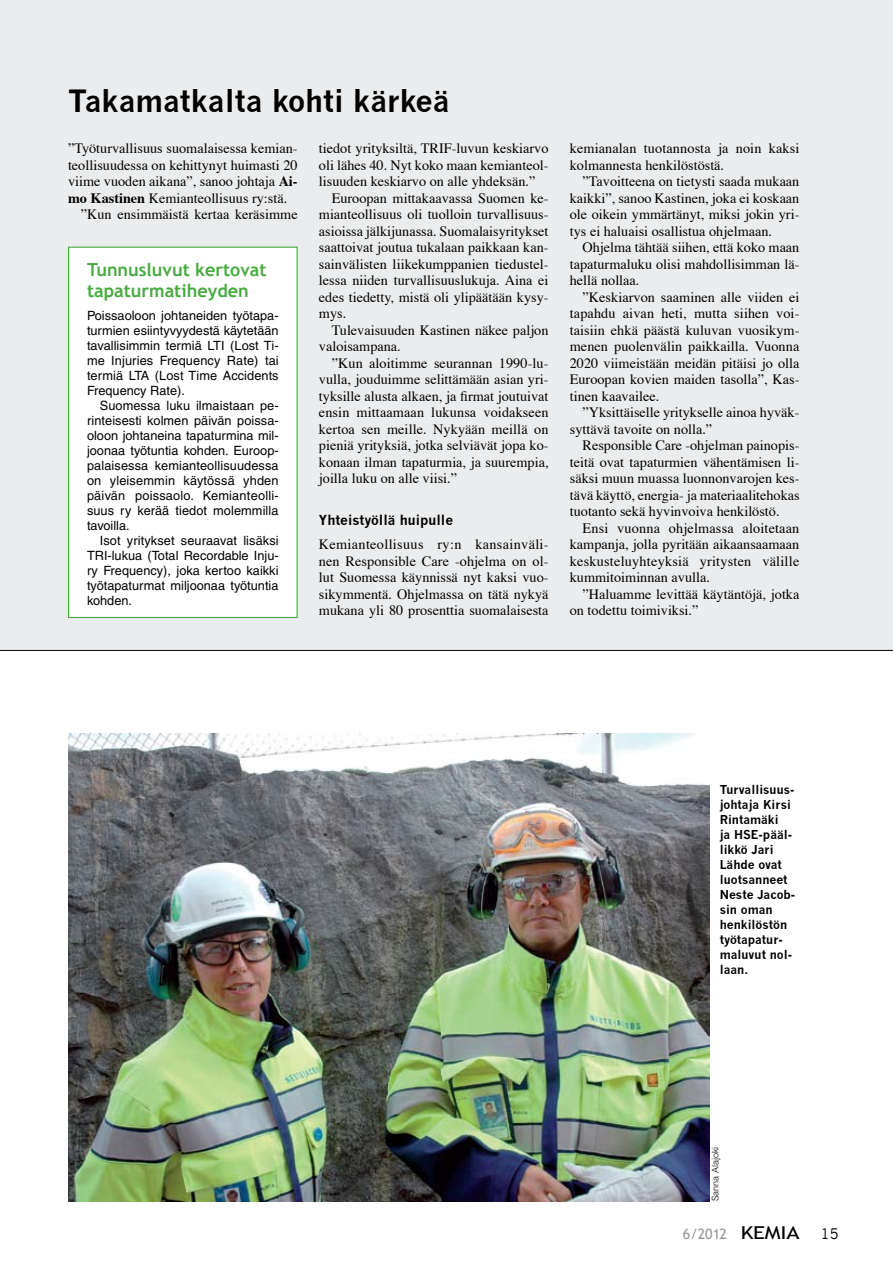
<style>
.page{position:relative;width:893px;height:1263px;background:#fff}
.page>*{position:absolute;margin:0;border:0;box-sizing:border-box;transform-origin:0 0}
.t1{font:700 30px "News Gothic";color:#000}
.t2{font:700 18px/21px "Trebuchet MS";color:#4aaa42}
.t3{font:14.25px/16.5px "Times";color:#000;text-align:justify}
.t4{font:14.25px "Trebuchet MS";color:#939598}
.t5{font:700 13.5px "News Gothic";color:#000}
.t6{font:12.75px/15px "Helvetica";color:#000;text-align:justify}
.t7{font:700 12px/15px "News Gothic";color:#000}
.t8{font:300 9px "Helvetica";color:#000}
.s1{font-weight:700}
.s2{font-size:17.85px;color:#000}
.s3{font-family:"News Gothic";color:#000}
</style>
<div class="page">
<img style="left:68px;top:734px;width:641px;height:467px">
<div style="left:0;top:0;width:893px;height:651px;background:#ebeced"></div>
<div style="left:68px;top:247px;width:230px;height:371px;background:#fff;border:1px solid #4aaa42"></div>
<hr style="left:0;top:650px;width:893px;height:1px;background:#000">
<h1 class="t1" style="left:68px;top:82px;width:383px">Takamatkalta kohti kärkeä</h1>
<p class="t3" style="left:319px;top:139px;width:231px">tiedot yrityksiltä, TRIF-luvun keskiarvo</p>
<p class="t3" style="left:319px;top:155px;width:231px">oli lähes 40. Nyt koko maan kemianteol-</p>
<p class="t3" style="left:319px;top:172px;width:218px">lisuuden keskiarvo on alle yhdeksän.”</p>
<p class="t3" style="left:332px;top:188px;width:218px">Euroopan mittakaavassa Suomen ke-</p>
<p class="t3" style="left:319px;top:205px;width:231px">mianteollisuus oli tuolloin turvallisuus-</p>
<p class="t3" style="left:319px;top:221px;width:231px">asioissa jälkijunassa. Suomalaisyritykset</p>
<p class="t3" style="left:319px;top:238px;width:231px">saattoivat joutua tukalaan paikkaan kan-</p>
<p class="t3" style="left:319px;top:254px;width:231px">sainvälisten liikekumppanien tiedustel-</p>
<p class="t3" style="left:319px;top:271px;width:231px">lessa niiden turvallisuuslukuja. Aina ei</p>
<p class="t3" style="left:319px;top:287px;width:231px">edes tiedetty, mistä oli ylipäätään kysy-</p>
<p class="t3" style="left:319px;top:304px;width:29px">mys.</p>
<p class="t3" style="left:332px;top:320px;width:218px">Tulevaisuuden Kastinen näkee paljon</p>
<p class="t3" style="left:319px;top:337px;width:83px">valoisampana.</p>
<p class="t3" style="left:332px;top:353px;width:218px">”Kun aloitimme seurannan 1990-lu-</p>
<p class="t3" style="left:319px;top:370px;width:231px">vulla, jouduimme selittämään asian yri-</p>
<p class="t3" style="left:319px;top:386px;width:231px">tyksille alusta alkaen, ja firmat joutuivat</p>
<p class="t3" style="left:319px;top:403px;width:231px">ensin mittaamaan lukunsa voidakseen</p>
<p class="t3" style="left:319px;top:419px;width:231px">kertoa sen meille. Nykyään meillä on</p>
<p class="t3" style="left:319px;top:436px;width:231px">pieniä yrityksiä, jotka selviävät jopa ko-</p>
<p class="t3" style="left:319px;top:452px;width:231px">konaan ilman tapaturmia, ja suurempia,</p>
<p class="t3" style="left:319px;top:469px;width:140px">joilla luku on alle viisi.”</p>
<p class="t5" style="left:319px;top:511px;width:136px">Yhteistyöllä huipulle</p>
<p class="t3" style="left:319px;top:535px;width:231px">Kemianteollisuus ry:n kansainväli&shy;nen Responsible Care -ohjelma on ol&shy;lut Suomessa käynnissä nyt kaksi vuo&shy;sikymmentä. Ohjelmassa on tätä nykyä mukana yli 80 prosenttia suomalaisesta</p>
<p class="t3" style="left:68px;top:139px;width:231px">”Työturvallisuus suomalaisessa kemian-</p>
<p class="t3" style="left:68px;top:155px;width:231px">teollisuudessa on kehittynyt huimasti 20</p>
<p class="t3" style="left:68px;top:172px;width:231px">viime vuoden aikana”, sanoo johtaja <span class="s1">Ai-</span></p>
<p class="t3" style="left:68px;top:188px;width:221px"><span class="s1">mo Kastinen</span> Kemianteollisuus ry:stä.</p>
<p class="t3" style="left:81px;top:205px;width:218px">”Kun ensimmäistä kertaa keräsimme</p>
<p class="t2" style="left:87px;top:259px;width:181px">Tunnusluvut kertovat tapaturmatiheyden</p>
<p class="t6" style="left:87px;top:308px;width:193px">Poissaoloon johtaneiden työtapa&shy;turmien esiintyvyydestä käytetään tavallisimmin termiä LTI (Lost Ti&shy;me Injuries Frequency Rate) tai termiä LTA (Lost Time Accidents Frequency Rate).</p>
<p class="t6" style="left:87px;top:398px;width:193px;text-indent:13px">Suomessa luku ilmaistaan pe&shy;rinteisesti kolmen päivän poissa&shy;oloon johtaneina tapaturmina mil&shy;joonaa työtuntia kohden. Euroop&shy;palaisessa kemianteollisuudessa on yleisemmin käytössä yhden päivän poissaolo. Kemianteolli&shy;suus ry kerää tiedot molemmilla tavoilla.</p>
<p class="t6" style="left:87px;top:533px;width:193px;text-indent:13px">Isot yritykset seuraavat lisäksi TRI-lukua (Total Recordable Inju&shy;ry Frequency), joka kertoo kaikki työtapaturmat miljoonaa työtuntia kohden.</p>
<p class="t3" style="left:570px;top:139px;width:231px">kemianalan tuotannosta ja noin kaksi kolmannesta henkilöstöstä.</p>
<p class="t3" style="left:570px;top:172px;width:231px;text-indent:13px">”Tavoitteena on tietysti saada mukaan kaikki”, sanoo Kastinen, joka ei koskaan ole oikein ymmärtänyt, miksi jokin yri&shy;tys ei haluaisi osallistua ohjelmaan.</p>
<p class="t3" style="left:570px;top:238px;width:231px;text-indent:13px">Ohjelma tähtää siihen, että koko maan tapaturmaluku olisi mahdollisimman lä&shy;hellä nollaa.</p>
<p class="t3" style="left:570px;top:287px;width:231px;text-indent:13px">”Keskiarvon saaminen alle viiden ei tapahdu aivan heti, mutta siihen voi&shy;taisiin ehkä päästä kuluvan vuosikym&shy;menen puolenvälin paikkailla. Vuonna 2020 viimeistään meidän pitäisi jo olla Euroopan kovien maiden tasolla”, Kas&shy;tinen kaavailee.</p>
<p class="t3" style="left:570px;top:403px;width:231px;text-indent:13px">”Yksittäiselle yritykselle ainoa hyväk&shy;syttävä tavoite on nolla.”</p>
<p class="t3" style="left:570px;top:436px;width:231px;text-indent:13px">Responsible Care -ohjelman painopis&shy;teitä ovat tapaturmien vähentämisen li&shy;säksi muun muassa luonnonvarojen kes&shy;tävä käyttö, energia- ja materiaalitehokas tuotanto sekä hyvinvoiva henkilöstö.</p>
<p class="t3" style="left:570px;top:518px;width:231px;text-indent:13px">Ensi vuonna ohjelmassa aloitetaan kampanja, jolla pyritään aikaansaamaan keskusteluyhteyksiä yritysten välille kummitoiminnan avulla.</p>
<p class="t3" style="left:570px;top:584px;width:231px;text-indent:13px">”Haluamme levittää käytäntöjä, jotka on todettu toimiviksi.”</p>
<p class="t7" style="left:720px;top:782px;width:77px">Turvallisuus&shy;johtaja Kirsi<br>Rintamäki<br>ja HSE-pääl&shy;likkö Jari<br>Lähde ovat luotsanneet<br>Neste Jacob&shy;sin oman henkilöstön työtapatur&shy;maluvut nol&shy;laan.</p>
<p class="t8" style="left:709px;top:1201px;width:56px;rotate:-90deg">Sanna Alajoki</p>
<p class="t4" style="left:683px;top:1226px;width:157px">6/2012 <span class="s2">KEMIA</span> <span class="s3">15</span></p>
</div>
